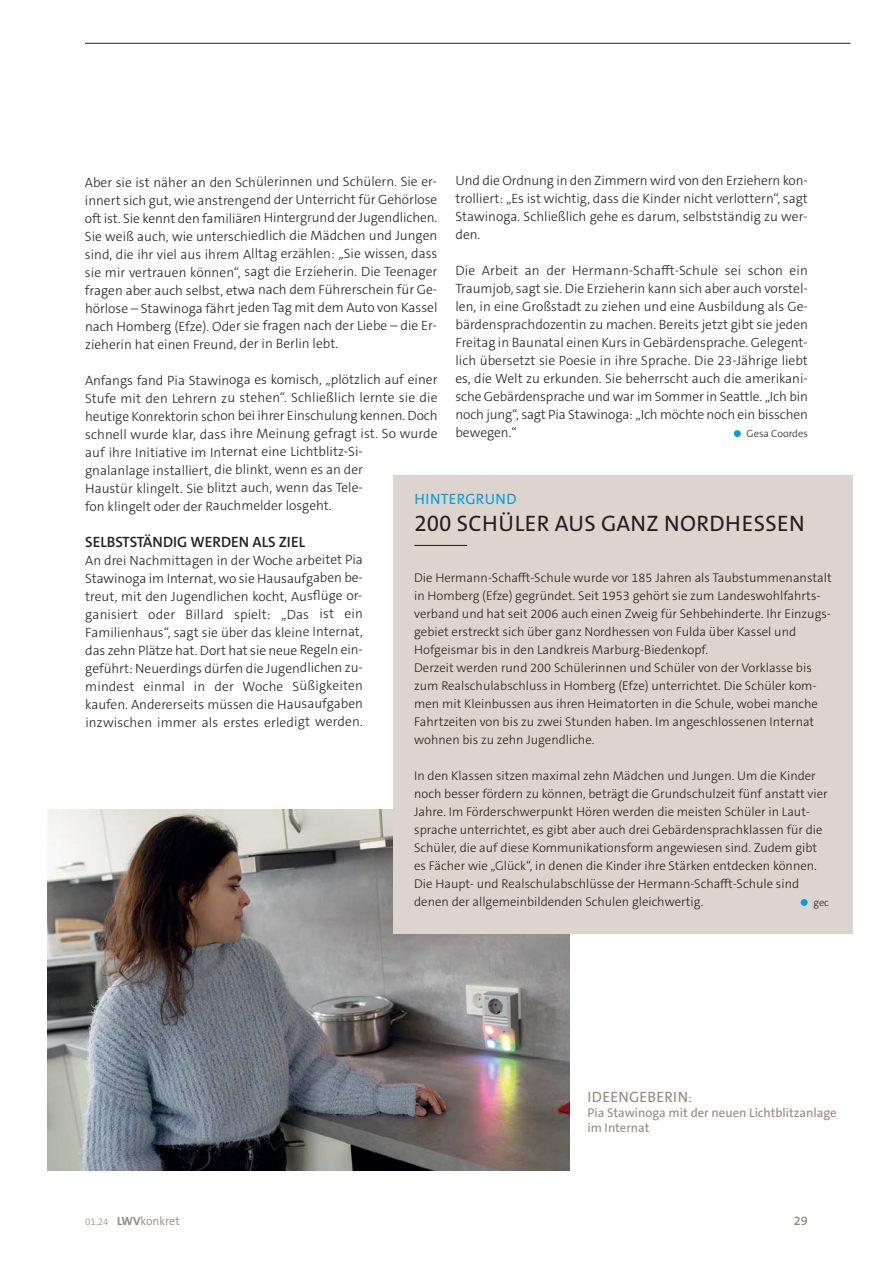
<style>
.page{position:relative;width:893px;height:1263px;background:#fff}
.page>*{position:absolute;margin:0;border:0;box-sizing:border-box;transform-origin:0 0}
.t1{font:22.5px "The Sans C5";letter-spacing:.02em;color:#231f20}
.t2{font:600 15px "The Sans C5";color:#231f20}
.t3{font:15px "The Sans C5";letter-spacing:.02em;color:#99877c}
.t4{font:15px "The Sans C5";letter-spacing:.02em;color:#009fda}
.t5{font:300 13.5px/18px "The Sans C5";color:#231f20;text-align:justify}
.t6{font:300 12.75px/18px "The Sans C5";color:#231f20}
.t7{font:12.75px/15.3px "The Sans C5";color:#99877c}
.t8{font:600 12.75px "The Sans C5";color:#99877c}
.t9{font:300 12px "The Sans C5";color:#99877c}
.t10{font:300 10.5px "The Sans C5";color:#231f20}
.s1{font-size:12.75px}
.s2{font-size:9.75px}
.s3{font-weight:700}
</style>
<div class="page">
<hr style="left:85px;top:43px;width:765px;height:1px;background:#231f20">
<div style="left:734px;top:430px;width:7px;height:7px;background:#009fda;border-radius:50%"></div>
<img style="left:48px;top:809px;width:522px;height:361px">
<div style="left:394px;top:475px;width:459px;height:458px;background:#ded4ce"></div>
<hr style="left:414px;top:545px;width:53px;height:1px;background:#231f20">
<div style="left:801px;top:899px;width:7px;height:7px;background:#009fda;border-radius:50%"></div>
<p class="t5" style="left:455px;top:172px;width:354px">Und die Ordnung in den Zimmern wird von den Erziehern kon&shy;trolliert: „Es ist wichtig, dass die Kinder nicht verlottern“, sagt Stawinoga. Schließlich gehe es darum, selbstständig zu wer&shy;den.</p>
<p class="t5" style="left:455px;top:262px;width:354px">Die Arbeit an der Hermann-Schafft-Schule sei schon ein Traumjob, sagt sie. Die Erzieherin kann sich aber auch vorstel&shy;len, in eine Großstadt zu ziehen und eine Ausbildung als Ge&shy;bärdensprachdozentin zu machen. Bereits jetzt gibt sie jeden Freitag in Baunatal einen Kurs in Gebärdensprache. Gelegent&shy;lich übersetzt sie Poesie in ihre Sprache. Die 23-Jährige liebt es, die Welt zu erkunden. Sie beherrscht auch die amerikani&shy;sche Gebärdensprache und war im Sommer in Seattle. „Ich bin noch jung“, sagt Pia Stawinoga: „Ich möchte noch ein bisschen bewegen.“</p>
<p class="t5" style="left:85px;top:174px;width:354px">Aber sie ist näher an den Schülerinnen und Schülern. Sie er&shy;innert sich gut, wie anstrengend der Unterricht für Gehörlose oft ist. Sie kennt den familiären Hintergrund der Jugendlichen.<br>Sie weiß auch, wie unterschiedlich die Mädchen und Jungen sind, die ihr viel aus ihrem Alltag erzählen: „Sie wissen, dass sie mir vertrauen können“, sagt die Erzieherin. Die Teenager fragen aber auch selbst, etwa nach dem Führerschein für Ge&shy;hörlose – Stawinoga fährt jeden Tag mit dem Auto von Kassel nach Homberg (Efze). Oder sie fragen nach der Liebe – die Er&shy;zieherin hat einen Freund, der in Berlin lebt.</p>
<p class="t5" style="left:85px;top:371px;width:354px;text-align:left">Anfangs fand Pia Stawinoga es komisch, „plötzlich auf einer Stufe mit den Lehrern zu stehen“. Schließlich lernte sie die heutige Konrektorin schon bei ihrer Einschulung kennen. Doch schnell wurde klar, dass ihre Meinung gefragt ist. So wurde auf ihre Initiative im Internat eine Lichtblitz-Si-<br>gnalanlage installiert, die blinkt, wenn es an der<br>Haustür klingelt. Sie blitzt auch, wenn das Tele-<br>fon klingelt oder der Rauchmelder losgeht.</p>
<p class="t2" style="left:85px;top:534px;width:222px">SELBSTSTÄNDIG WERDEN ALS ZIEL</p>
<p class="t5" style="left:85px;top:552px;width:279px">An drei Nachmittagen in der Woche arbeitet Pia Stawinoga im Internat, wo sie Hausaufgaben be&shy;treut, mit den Jugendlichen kocht, Ausflüge or&shy;ganisiert oder Billard spielt: „Das ist ein Familienhaus“, sagt sie über das kleine Internat, das zehn Plätze hat. Dort hat sie neue Regeln ein&shy;geführt: Neuerdings dürfen die Jugendlichen zu&shy;mindest einmal in der Woche Süßigkeiten kaufen. Andererseits müssen die Hausaufgaben inzwischen immer als erstes erledigt werden.</p>
<p class="t10" style="left:747px;top:428px;width:63px">Gesa Coordes</p>
<p class="t4" style="left:415px;top:491px;width:104px">HINTERGRUND</p>
<p class="t1" style="left:414px;top:512px;width:392px">200 SCHÜLER AUS GANZ NORDHESSEN</p>
<p class="t6" style="left:414px;top:569px;width:419px">Die Hermann-Schafft-Schule wurde vor 185 Jahren als Taubstummenanstalt in Homberg (Efze) gegründet. Seit 1953 gehört sie zum Landeswohlfahrts&shy;verband und hat seit 2006 auch einen Zweig für Sehbehinderte. Ihr Einzugs&shy;gebiet erstreckt sich über ganz Nordhessen von Fulda über Kassel und Hofgeismar bis in den Landkreis Marburg-Biedenkopf.<br>Derzeit werden rund 200 Schülerinnen und Schüler von der Vorklasse bis zum Realschulabschluss in Homberg (Efze) unterrichtet. Die Schüler kom&shy;men mit Kleinbussen aus ihren Heimatorten in die Schule, wobei manche Fahrtzeiten von bis zu zwei Stunden haben. Im angeschlossenen Internat wohnen bis zu zehn Jugendliche.</p>
<p class="t6" style="left:414px;top:767px;width:415px">In den Klassen sitzen maximal zehn Mädchen und Jungen. Um die Kinder noch besser fördern zu können, beträgt die Grundschulzeit fünf anstatt vier Jahre. Im Förderschwerpunkt Hören werden die meisten Schüler in Laut&shy;sprache unterrichtet, es gibt aber auch drei Gebärdensprachklassen für die Schüler, die auf diese Kommunikationsform angewiesen sind. Zudem gibt es Fächer wie „Glück“, in denen die Kinder ihre Stärken entdecken können.<br>Die Haupt- und Realschulabschlüsse der Hermann-Schafft-Schule sind denen der allgemeinbildenden Schulen gleichwertig.</p>
<p class="t10" style="left:813px;top:897px;width:17px">gec</p>
<p class="t3" style="left:587px;top:1089px;width:106px">IDEENGEBERIN<span class="s1">:</span></p>
<p class="t7" style="left:587px;top:1106px;width:251px">Pia Stawinoga mit der neuen Lichtblitzanlage im Internat</p>
<p class="t9" style="left:85px;top:1214px;width:96px"><span class="s2">01.24</span> <span class="s3">LWV</span>konkret</p>
<p class="t8" style="left:794px;top:1214px;width:16px">29</p>
</div>
